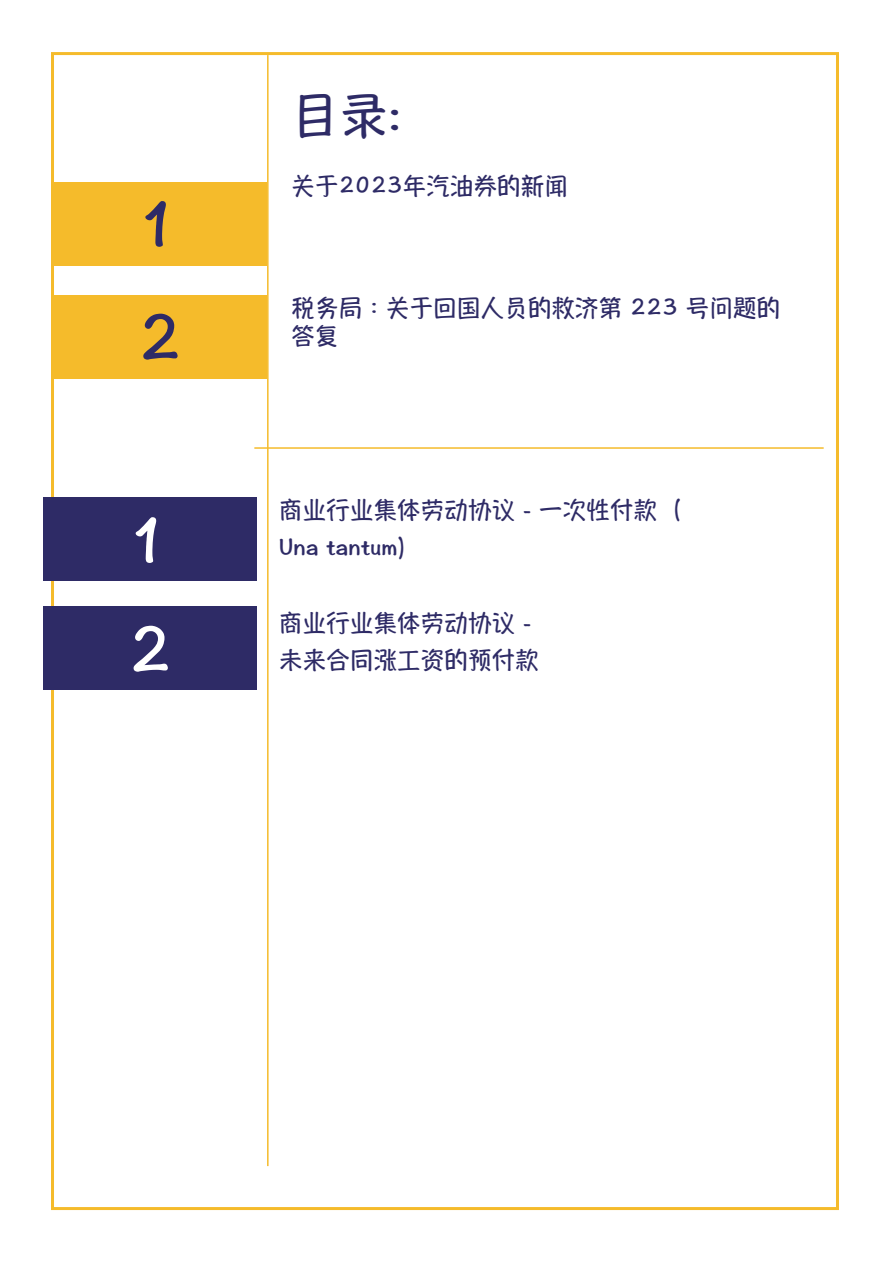
<style>
.page{position:relative;width:893px;height:1263px;background:#fff}
.page>*{position:absolute;margin:0;border:0;box-sizing:border-box;transform-origin:0 0}
.t1{font:67.5px/112.9px "Hannotate SC W7";color:#2e2b66}
.t2{font:67.5px "Hannotate SC W7";color:#fff}
.t3{font:48.9px "Hannotate SC W7";color:#2e2b66}
.t4{font:24px/37.5px "Hannotate SC W7";letter-spacing:-.015em;color:#2e2b66}
</style>
<div class="page">
<hr style="left:267px;top:55px;width:2px;height:1111px;background:#f5bb2b">
<div style="left:53px;top:182px;width:213px;height:84px;background:#f5bb2b"></div>
<div style="left:53px;top:295px;width:214px;height:84px;background:#f5bb2b"></div>
<div style="left:43px;top:497px;width:213px;height:84px;background:#2e2b66"></div>
<hr style="left:254px;top:447px;width:570px;height:2px;background:#f5bb2b">
<div style="left:43px;top:606px;width:213px;height:84px;background:#2e2b66"></div>
<h1 class="t1" style="left:136px;top:168px;width:47px">1<br>2</h1>
<h1 class="t2" style="left:127px;top:499px;width:47px">1</h1>
<h1 class="t2" style="left:127px;top:608px;width:47px">2</h1>
<h2 class="t3" style="left:291px;top:83px;width:112px">目录:</h2>
<p class="t4" style="left:291px;top:166px;width:278px">关于2023年汽油券的新闻</p>
<p class="t4" style="left:291px;top:292px;width:491px;line-height:28.8px">税务局：关于回国人员的救济第 223 号问题的答复</p>
<p class="t4" style="left:279px;top:490px;width:404px">商业行业集体劳动协议 - 一次性付款（<br>Una tantum）</p>
<p class="t4" style="left:279px;top:603px;width:262px">商业行业集体劳动协议 -未来合同涨工资的预付款</p>
</div>
